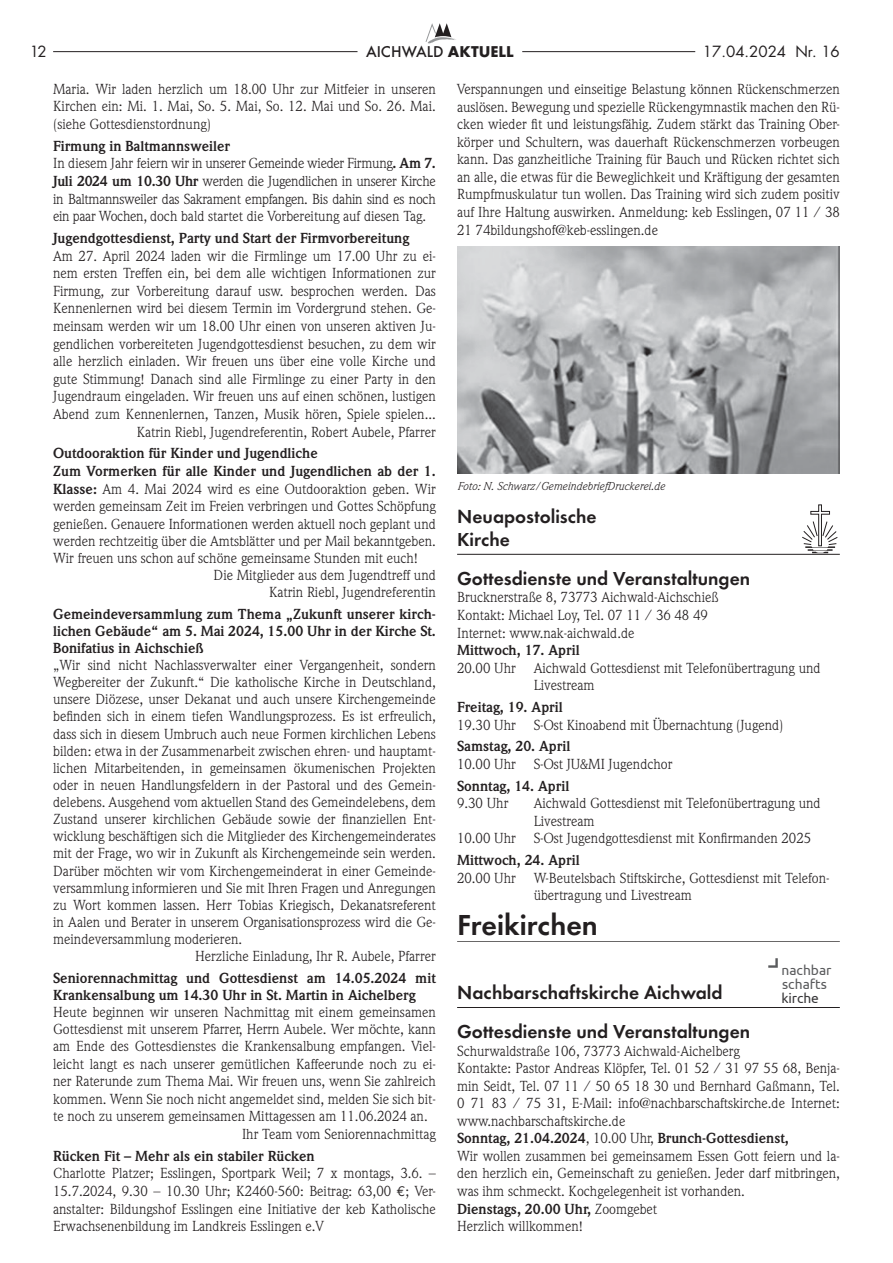
<style>
.page{position:relative;width:893px;height:1263px;background:#fff}
.page>*{position:absolute;margin:0;border:0;box-sizing:border-box;transform-origin:0 0}
.t1{font:600 30px "Futura T";color:#231f20}
.t2{font:600 19.5px/22.5px "Futura T";color:#231f20}
.t3{font:500 16.35px "Futura T";color:#231f20}
.t4{font:15px "Futura";color:#231f20}
.t5{font:14.25px/17.5px "Weidemann";color:#231f20}
.t6{font:700 14.25px/17.1px "Weidemann";color:#231f20;text-align:justify}
.t7{font:14.25px/17.5px "Weidemann";letter-spacing:-.02em;color:#231f20}
.t8{font:13.8px/14.2px "Ubuntu";letter-spacing:.005em;color:#5a5b5d}
.t9{font:13.8px "Ubuntu";letter-spacing:-.01em;color:#39383a}
.t10{font:italic 11.25px "Weidemann";color:#231f20}
.s1{font-weight:700}
.s2{font-family:"Euro Mono"}
</style>
<div class="page">
<hr style="left:53px;top:51px;width:304px;height:1px;background:#231f20">
<hr style="left:522px;top:51px;width:173px;height:1px;background:#231f20">
<svg style="left:425px;top:23px;width:31px;height:21px"></svg>
<img style="left:457px;top:246px;width:383px;height:228px">
<hr style="left:457px;top:554px;width:383px;height:1px;background:#231f20">
<svg style="left:802px;top:504px;width:36px;height:49px"></svg>
<hr style="left:457px;top:941px;width:383px;height:1px;background:#231f20">
<hr style="left:457px;top:1007px;width:383px;height:1px;background:#231f20">
<svg style="left:768px;top:958px;width:10px;height:10px"></svg>
<p class="t4" style="left:30px;top:41px;width:19px">12</p>
<p class="t3" style="left:366px;top:42px;width:149px">AICHWALD <span class="s1">AKTUELL</span></p>
<p class="t4" style="left:703px;top:41px;width:138px">17.04.2024 Nr. 16</p>
<p class="t5" style="left:53px;top:80px;width:384px;text-align:justify">Maria. Wir laden herzlich um 18.00 Uhr zur Mitfeier in unseren Kirchen ein: Mi. 1. Mai, So. 5. Mai, So. 12. Mai und So. 26. Mai. (siehe Gottesdienstordnung)</p>
<p class="t7" style="left:53px;top:137px;width:384px"><span class="s1">Firmung in Baltmannsweiler<br></span>In diesem Jahr feiern wir in unserer Gemeinde wieder Firmung<span class="s1">. Am 7.<br>Juli 2024 um 10.30 Uhr</span> werden die Jugendlichen in unserer Kirche in Baltmannsweiler das Sakrament empfangen. Bis dahin sind es noch ein paar Wochen, doch bald startet die Vorbereitung auf diesen Tag.</p>
<p class="t6" style="left:53px;top:230px;width:358px">Jugendgottesdienst, Party und Start der Firmvorbereitung</p>
<p class="t5" style="left:53px;top:247px;width:384px;text-align:right">Am 27. April 2024 laden wir die Firmlinge um 17.00 Uhr zu ei&shy;nem ersten Treffen ein, bei dem alle wichtigen Informationen zur Firmung, zur Vorbereitung darauf usw. besprochen werden. Das Kennenlernen wird bei diesem Termin im Vordergrund stehen. Ge&shy;meinsam werden wir um 18.00 Uhr einen von unseren aktiven Ju&shy;gendlichen vorbereiteten Jugendgottesdienst besuchen, zu dem wir alle herzlich einladen. Wir freuen uns über eine volle Kirche und gute Stimmung! Danach sind alle Firmlinge zu einer Party in den Jugendraum eingeladen. Wir freuen uns auf einen schönen, lustigen Abend zum Kennenlernen, Tanzen, Musik hören, Spiele spielen...<br>Katrin Riebl, Jugendreferentin, Robert Aubele, Pfarrer</p>
<p class="t6" style="left:53px;top:445px;width:266px">Outdooraktion für Kinder und Jugendliche</p>
<p class="t6" style="left:53px;top:463px;width:384px">Zum Vormerken für alle Kinder und Jugendlichen ab der 1.</p>
<p class="t5" style="left:53px;top:480px;width:384px"><span class="s1">Klasse:</span> Am 4. Mai 2024 wird es eine Outdooraktion geben. Wir</p>
<p class="t5" style="left:53px;top:497px;width:384px">werden gemeinsam Zeit im Freien verbringen und Gottes Schöpfung</p>
<p class="t5" style="left:53px;top:515px;width:384px">genießen. Genauere Informationen werden aktuell noch geplant und</p>
<p class="t5" style="left:53px;top:532px;width:384px">werden rechtzeitig über die Amtsblätter und per Mail bekanntgeben.</p>
<p class="t5" style="left:53px;top:549px;width:367px">Wir freuen uns schon auf schöne gemeinsame Stunden mit euch!</p>
<p class="t5" style="left:214px;top:566px;width:224px">Die Mitglieder aus dem Jugendtreff und</p>
<p class="t5" style="left:269px;top:583px;width:168px">Katrin Riebl, Jugendreferentin</p>
<p class="t6" style="left:53px;top:605px;width:384px">Gemeindeversammlung zum Thema „Zukunft unserer kirch&shy;lichen Gebäude“ am 5. Mai 2024, 15.00 Uhr in der Kirche St.<br>Bonifatius in Aichschieß</p>
<p class="t5" style="left:53px;top:656px;width:384px">„Wir sind nicht Nachlassverwalter einer Vergangenheit, sondern</p>
<p class="t5" style="left:53px;top:673px;width:384px">Wegbereiter der Zukunft.“ Die katholische Kirche in Deutschland,</p>
<p class="t5" style="left:53px;top:690px;width:384px">unsere Diözese, unser Dekanat und auch unsere Kirchengemeinde</p>
<p class="t5" style="left:53px;top:708px;width:384px">befinden sich in einem tiefen Wandlungsprozess. Es ist erfreulich,</p>
<p class="t5" style="left:53px;top:725px;width:384px">dass sich in diesem Umbruch auch neue Formen kirchlichen Lebens</p>
<p class="t5" style="left:53px;top:742px;width:384px">bilden: etwa in der Zusammenarbeit zwischen ehren- und hauptamt-</p>
<p class="t5" style="left:53px;top:759px;width:384px">lichen Mitarbeitenden, in gemeinsamen ökumenischen Projekten</p>
<p class="t5" style="left:53px;top:776px;width:384px">oder in neuen Handlungsfeldern in der Pastoral und des Gemein-</p>
<p class="t5" style="left:53px;top:793px;width:384px">delebens. Ausgehend vom aktuellen Stand des Gemeindelebens, dem</p>
<p class="t5" style="left:53px;top:810px;width:384px">Zustand unserer kirchlichen Gebäude sowie der finanziellen Ent-</p>
<p class="t5" style="left:53px;top:827px;width:384px">wicklung beschäftigen sich die Mitglieder des Kirchengemeinderates</p>
<p class="t5" style="left:53px;top:845px;width:384px">mit der Frage, wo wir in Zukunft als Kirchengemeinde sein werden.</p>
<p class="t5" style="left:53px;top:862px;width:384px">Darüber möchten wir vom Kirchengemeinderat in einer Gemeinde-</p>
<p class="t5" style="left:53px;top:879px;width:384px">versammlung informieren und Sie mit Ihren Fragen und Anregungen</p>
<p class="t5" style="left:53px;top:896px;width:384px">zu Wort kommen lassen. Herr Tobias Kriegisch, Dekanatsreferent</p>
<p class="t5" style="left:53px;top:913px;width:384px">in Aalen und Berater in unserem Organisationsprozess wird die Ge-</p>
<p class="t5" style="left:53px;top:930px;width:190px">meindeversammlung moderieren.</p>
<p class="t5" style="left:195px;top:947px;width:242px">Herzliche Einladung, Ihr R. Aubele, Pfarrer</p>
<p class="t6" style="left:53px;top:969px;width:384px">Seniorennachmittag und Gottesdienst am 14.05.2024 mit<br>Krankensalbung um 14.30 Uhr in St. Martin in Aichelberg</p>
<p class="t5" style="left:53px;top:1003px;width:384px">Heute beginnen wir unseren Nachmittag mit einem gemeinsamen</p>
<p class="t5" style="left:53px;top:1020px;width:384px">Gottesdienst mit unserem Pfarrer, Herrn Aubele. Wer möchte, kann</p>
<p class="t5" style="left:53px;top:1037px;width:384px">am Ende des Gottesdienstes die Krankensalbung empfangen. Viel-</p>
<p class="t5" style="left:53px;top:1055px;width:384px">leicht langt es nach unserer gemütlichen Kaffeerunde noch zu ei-</p>
<p class="t5" style="left:53px;top:1072px;width:384px">ner Raterunde zum Thema Mai. Wir freuen uns, wenn Sie zahlreich</p>
<p class="t5" style="left:53px;top:1090px;width:384px">kommen. Wenn Sie noch nicht angemeldet sind, melden Sie sich bit-</p>
<p class="t5" style="left:53px;top:1108px;width:376px">te noch zu unserem gemeinsamen Mittagessen am 11.06.2024 an.</p>
<p class="t5" style="left:242px;top:1125px;width:195px">Ihr Team vom Seniorennachmittag</p>
<p class="t6" style="left:53px;top:1147px;width:263px">Rücken Fit – Mehr als ein stabiler Rücken</p>
<p class="t5" style="left:53px;top:1165px;width:384px;text-align:justify">Charlotte Platzer; Esslingen, Sportpark Weil; 7 x montags, 3.6. – 15.7.2024, 9.30 – 10.30 Uhr; K2460-560: Beitrag: 63,00 <span class="s2">€</span>; Ver&shy;anstalter: Bildungshof Esslingen eine Initiative der keb Katholische Erwachsenenbildung im Landkreis Esslingen e.V</p>
<p class="t5" style="left:457px;top:80px;width:384px;text-align:justify">Verspannungen und einseitige Belastung können Rückenschmerzen auslösen. Bewegung und spezielle Rückengymnastik machen den Rü&shy;cken wieder fit und leistungsfähig. Zudem stärkt das Training Ober&shy;körper und Schultern, was dauerhaft Rückenschmerzen vorbeugen kann. Das ganzheitliche Training für Bauch und Rücken richtet sich an alle, die etwas für die Beweglichkeit und Kräftigung der gesamten Rumpfmuskulatur tun wollen. Das Training wird sich zudem positiv auf Ihre Haltung auswirken. Anmeldung: keb Esslingen, 07 11 / 38<br>21 74bildungshof@keb-esslingen.de</p>
<p class="t10" style="left:457px;top:479px;width:209px">Foto: N. Schwarz/GemeindebriefDruckerei.de</p>
<h2 class="t2" style="left:457px;top:505px;width:141px">Neuapostolische<br>Kirche</h2>
<h2 class="t2" style="left:457px;top:567px;width:295px">Gottesdienste und Veranstaltungen</h2>
<p class="t5" style="left:457px;top:589px;width:263px">Brucknerstraße 8, 73773 Aichwald-Aichschieß<br>Kontakt: Michael Loy, Tel. 07 11 / 36 48 49<br>Internet: www.nak-aichwald.de</p>
<p class="t6" style="left:457px;top:642px;width:124px">Mittwoch, 17. April</p>
<p class="t5" style="left:457px;top:659px;width:60px">20.00 Uhr</p>
<p class="t5" style="left:534px;top:659px;width:288px">Aichwald Gottesdienst mit Telefonübertragung und<br>Livestream</p>
<p class="t6" style="left:457px;top:699px;width:107px">Freitag, 19. April</p>
<p class="t5" style="left:457px;top:716px;width:60px">19.30 Uhr</p>
<p class="t5" style="left:534px;top:716px;width:251px">S-Ost Kinoabend mit Übernachtung (Jugend)</p>
<p class="t6" style="left:457px;top:738px;width:115px">Samstag, 20. April</p>
<p class="t5" style="left:457px;top:755px;width:60px">10.00 Uhr</p>
<p class="t5" style="left:534px;top:755px;width:140px">S-Ost JU&amp;MI Jugendchor</p>
<p class="t6" style="left:457px;top:777px;width:114px">Sonntag, 14. April</p>
<p class="t5" style="left:457px;top:794px;width:53px">9.30 Uhr</p>
<p class="t5" style="left:534px;top:794px;width:288px">Aichwald Gottesdienst mit Telefonübertragung und<br>Livestream</p>
<p class="t5" style="left:457px;top:829px;width:60px">10.00 Uhr</p>
<p class="t5" style="left:534px;top:829px;width:279px">S-Ost Jugendgottesdienst mit Konfirmanden 2025</p>
<p class="t6" style="left:457px;top:852px;width:124px">Mittwoch, 24. April</p>
<p class="t5" style="left:457px;top:869px;width:60px">20.00 Uhr</p>
<p class="t5" style="left:534px;top:869px;width:297px">W-Beutelsbach Stiftskirche, Gottesdienst mit Telefon&shy;übertragung und Livestream</p>
<h1 class="t1" style="left:457px;top:907px;width:142px">Freikirchen</h1>
<p class="t8" style="left:781px;top:962px;width:52px">nachbar schafts</p>
<p class="t9" style="left:781px;top:990px;width:39px">kirche</p>
<h2 class="t2" style="left:457px;top:981px;width:267px">Nachbarschaftskirche Aichwald</h2>
<h2 class="t2" style="left:457px;top:1020px;width:295px">Gottesdienste und Veranstaltungen</h2>
<p class="t5" style="left:457px;top:1042px;width:384px">Schurwaldstraße 106, 73773 Aichwald-Aichelberg<br>Kontakte: Pastor Andreas Klöpfer, Tel. 01 52 / 31 97 55 68, Benja&shy;min Seidt, Tel. 07 11 / 50 65 18 30 und Bernhard Gaßmann, Tel.<br>0 71 83 / 75 31, E-Mail: info@nachbarschaftskirche.de Internet: www.nachbarschaftskirche.de<br><span class="s1">Sonntag, 21.04.2024</span>, 10.00 Uhr, <span class="s1">Brunch-Gottesdienst,<br></span>Wir wollen zusammen bei gemeinsamem Essen Gott feiern und la&shy;den herzlich ein, Gemeinschaft zu genießen. Jeder darf mitbringen, was ihm schmeckt. Kochgelegenheit ist vorhanden.<br><span class="s1">Dienstags, 20.00 Uhr,</span> Zoomgebet<br>Herzlich willkommen!</p>
</div>
